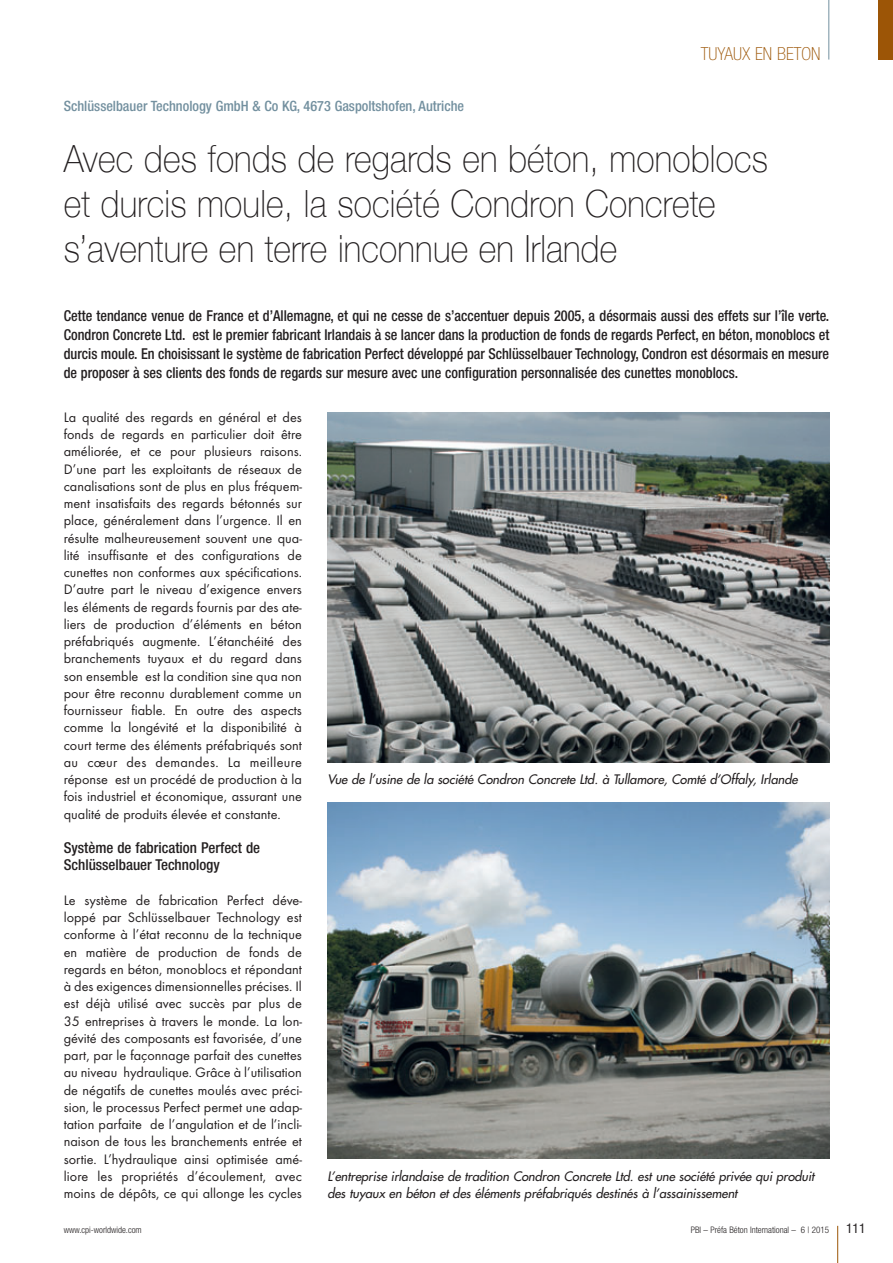
<style>
.page{position:relative;width:893px;height:1263px;background:#fff}
.page>*{position:absolute;margin:0;border:0;box-sizing:border-box;transform-origin:0 0}
.t1{font:100 37.5px/45px "Helvetica Neue";letter-spacing:.005em;color:#231f20;scale:.9 1}
.t2{font:100 condensed 18px "Helvetica Neue";color:#9c5506}
.t3{font:500 condensed 15px/18.8px "Helvetica Neue";color:#231f20;text-align:justify;scale:.95 1}
.t4{font:500 condensed 15px/17.2px "Helvetica Neue";color:#231f20}
.t5{font:14.25px/17.2px "Futura T";color:#231f20;text-align:justify}
.t6{font:500 condensed 14.25px "Helvetica Neue";color:#73909f}
.t7{font:condensed 13.5px "Helvetica Neue";color:#231f20}
.t8{font:italic 12.75px/17.2px "Futura";letter-spacing:-.005em;color:#231f20}
.t9{font:300 condensed 9px "Helvetica Neue";color:#231f20}
</style>
<div class="page">
<hr style="left:837px;top:1226px;width:1px;height:37px;background:#9c5506">
<hr style="left:828px;top:0;width:1px;height:60px;background:#73909f">
<div style="left:878px;top:0;width:15px;height:60px;background:#9c5506"></div>
<img style="left:327px;top:412px;width:502px;height:350px">
<img style="left:327px;top:803px;width:502px;height:356px">
<p class="t6" style="left:64px;top:101px;width:402px">Schlüsselbauer Technology GmbH &amp; Co KG, 4673 Gaspoltshofen, Autriche</p>
<p class="t2" style="left:701px;top:47px;width:121px">TUYAUX EN BETON</p>
<h1 class="t1" style="left:64px;top:136px;width:784px">Avec des fonds de regards en béton, monoblocs et durcis moule, la société Condron Concrete s’aventure en terre inconnue en Irlande</h1>
<p class="t3" style="left:64px;top:308px;width:807px">Cette tendance venue de France et d’Allemagne, et qui ne cesse de s’accentuer depuis 2005, a désormais aussi des effets sur l’île verte.<br>Condron Concrete Ltd. est le premier fabricant Irlandais à se lancer dans la production de fonds de regards Perfect, en béton, monoblocs et durcis moule. En choisissant le système de fabrication Perfect développé par Schlüsselbauer Technology, Condron est désormais en mesure de proposer à ses clients des fonds de regards sur mesure avec une configuration personnalisée des cunettes monoblocs.</p>
<p class="t5" style="left:64px;top:410px;width:240px">La qualité des regards en général et des fonds de regards en particulier doit être améliorée, et ce pour plusieurs raisons.<br>D’une part les exploitants de réseaux de canalisations sont de plus en plus fréquem&shy;ment insatisfaits des regards bétonnés sur place, généralement dans l’urgence. Il en résulte malheureusement souvent une qua&shy;lité insuffisante et des configurations de cunettes non conformes aux spécifications.<br>D’autre part le niveau d’exigence envers les éléments de regards fournis par des ate&shy;liers de production d’éléments en béton préfabriqués augmente. L’étanchéité des branchements tuyaux et du regard dans son ensemble est la condition sine qua non pour être reconnu durablement comme un fournisseur fiable. En outre des aspects comme la longévité et la disponibilité à court terme des éléments préfabriqués sont au cœur des demandes. La meilleure réponse est un procédé de production à la fois industriel et économique, assurant une qualité de produits élevée et constante.</p>
<p class="t4" style="left:64px;top:840px;width:198px">Système de fabrication Perfect de<br>Schlüsselbauer Technology</p>
<p class="t5" style="left:64px;top:893px;width:240px">Le système de fabrication Perfect déve&shy;loppé par Schlüsselbauer Technology est conforme à l’état reconnu de la technique en matière de production de fonds de regards en béton, monoblocs et répondant à des exigences dimensionnelles précises. Il est déjà utilisé avec succès par plus de 35 entreprises à travers le monde. La lon&shy;gévité des composants est favorisée, d’une part, par le façonnage parfait des cunettes au niveau hydraulique. Grâce à l’utilisation de négatifs de cunettes moulés avec préci&shy;sion, le processus Perfect permet une adap&shy;tation parfaite de l’angulation et de l’incli&shy;naison de tous les branchements entrée et sortie. L’hydraulique ainsi optimisée amé&shy;liore les propriétés d’écoulement, avec moins de dépôts, ce qui allonge les cycles</p>
<p class="t8" style="left:327px;top:772px;width:474px">Vue de l’usine de la société Condron Concrete Ltd. à Tullamore, Comté d’Offaly, Irlande</p>
<p class="t8" style="left:327px;top:1168px;width:491px">L’entreprise irlandaise de tradition Condron Concrete Ltd. est une société privée qui produit des tuyaux en béton et des éléments préfabriqués destinés à l’assainissement</p>
<p class="t9" style="left:64px;top:1226px;width:79px">www.cpi-worldwide.com</p>
<p class="t9" style="left:691px;top:1226px;width:140px">PBI – Préfa Béton International – 6 | 2015</p>
<p class="t7" style="left:846px;top:1223px;width:21px">111</p>
</div>
